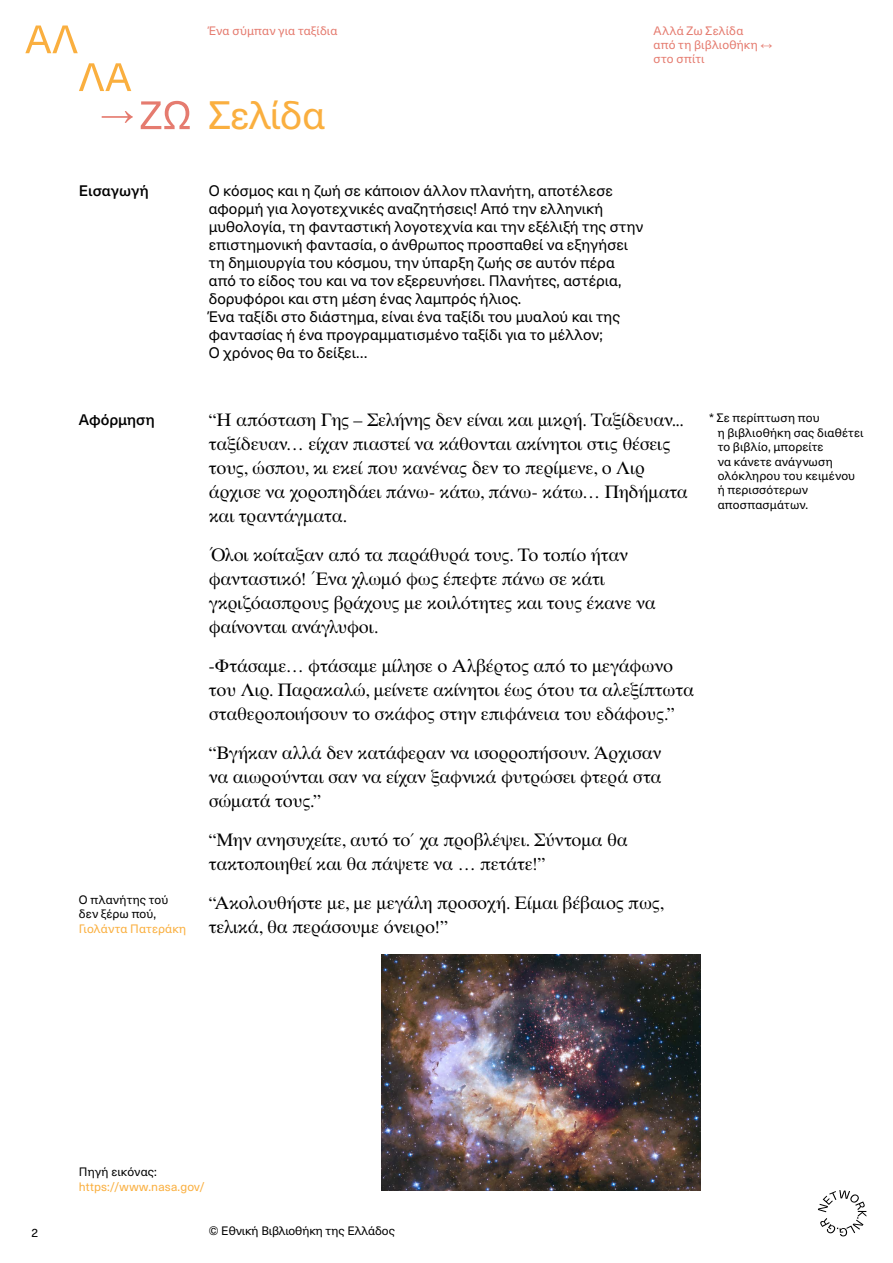
<style>
.page{position:relative;width:893px;height:1263px;background:#fff}
.page>*{position:absolute;margin:0;border:0;box-sizing:border-box;transform-origin:0 0}
.t1{font:39px "Neue Haas Unica W1 G";letter-spacing:-.015em;color:#faaf3f}
.t2{font:18px/24px "NLG Times New";letter-spacing:-.01em;color:#000}
.t3{font:15px/18px "Neue Haas Unica W1 G";letter-spacing:.005em;color:#000}
.t4{font:500 15px "Neue Haas Unica W1 G";letter-spacing:.005em;color:#000}
.t5{font:12px/14.4px "Neue Haas Unica W1 G";letter-spacing:.01em;color:#000}
.t6{font:12px/14.4px "Neue Haas Unica W1 G";letter-spacing:.015em;color:#e57b6f}
.t7{font:12px "Neue Haas Unica W1 G";letter-spacing:.015em;color:#faaf3f}
</style>
<div class="page">
<svg style="left:818px;top:1190px;width:48px;height:46px"></svg>
<svg style="left:25px;top:26px;width:53px;height:27px"></svg>
<svg style="left:79px;top:63px;width:52px;height:28px"></svg>
<svg style="left:102px;top:111px;width:31px;height:12px"></svg>
<svg style="left:141px;top:101px;width:49px;height:28px"></svg>
<img style="left:382px;top:954px;width:319px;height:237px">
<p class="t6" style="left:209px;top:23px;width:130px">Ένα σύμπαν για ταξίδια</p>
<h1 class="t1" style="left:209px;top:86px;width:118px">Σελίδα</h1>
<p class="t6" style="left:654px;top:23px;width:106px">Αλλά Ζω Σελίδα από τη βιβλιοθήκη στο σπίτι</p>
<p class="t4" style="left:79px;top:179px;width:71px">Εισαγωγή</p>
<p class="t4" style="left:79px;top:408px;width:78px">Αφόρμηση</p>
<p class="t5" style="left:79px;top:892px;width:91px">Ο πλανήτης τού δεν ξέρω πού,</p>
<p class="t7" style="left:79px;top:919px;width:109px">Γιολάντα Πατεράκη</p>
<p class="t3" style="left:209px;top:181px;width:436px">Ο κόσμος και η ζωή σε κάποιον άλλον πλανήτη, αποτέλεσε αφορμή για λογοτεχνικές αναζητήσεις! Από την ελληνική μυθολογία, τη φανταστική λογοτεχνία και την εξέλιξή της στην επιστημονική φαντασία, ο άνθρωπος προσπαθεί να εξηγήσει τη δημιουργία του κόσμου, την ύπαρξη ζωής σε αυτόν πέρα από το είδος του και να τον εξερευνήσει. Πλανήτες, αστέρια, δορυφόροι και στη μέση ένας λαμπρός ήλιος.<br>Ένα ταξίδι στο διάστημα, είναι ένα ταξίδι του μυαλού και της φαντασίας ή ένα προγραμματισμένο ταξίδι για το μέλλον;<br>Ο χρόνος θα το δείξει…</p>
<p class="t2" style="left:209px;top:406px;width:481px">“Η απόσταση Γης – Σελήνης δεν είναι και μικρή. Ταξίδευαν... ταξίδευαν… είχαν πιαστεί να κάθονται ακίνητοι στις θέσεις τους, ώσπου, κι εκεί που κανένας δεν το περίμενε, ο Λιρ άρχισε να χοροπηδάει πάνω- κάτω, πάνω- κάτω… Πηδήματα και τραντάγματα.</p>
<p class="t2" style="left:209px;top:541px;width:448px">Όλοι κοίταξαν από τα παράθυρά τους. Το τοπίο ήταν φανταστικό! Ένα χλωμό φως έπεφτε πάνω σε κάτι γκριζόασπρους βράχους με κοιλότητες και τους έκανε να φαίνονται ανάγλυφοι.</p>
<p class="t2" style="left:209px;top:652px;width:487px">-Φτάσαμε… φτάσαμε μίλησε ο Αλβέρτος από το μεγάφωνο του Λιρ. Παρακαλώ, μείνετε ακίνητοι έως ότου τα αλεξίπτωτα σταθεροποιήσουν το σκάφος στην επιφάνεια του εδάφους.”</p>
<p class="t2" style="left:209px;top:739px;width:454px;text-align:justify">“Βγήκαν αλλά δεν κατάφεραν να ισορροπήσουν. Άρχισαν να αιωρούνται σαν να είχαν ξαφνικά φυτρώσει φτερά στα σώματά τους.”</p>
<p class="t2" style="left:209px;top:826px;width:421px">“Μην ανησυχείτε, αυτό το΄ χα προβλέψει. Σύντομα θα τακτοποιηθεί και θα πάψετε να … πετάτε!”</p>
<p class="t2" style="left:209px;top:889px;width:456px">“Ακολουθήστε με, με μεγάλη προσοχή. Είμαι βέβαιος πως, τελικά, θα περάσουμε όνειρο!”</p>
<p class="t5" style="left:718px;top:410px;width:147px;text-indent:-9px">* Σε περίπτωση που<br>η βιβλιοθήκη σας διαθέτει το βιβλίο, μπορείτε<br>να κάνετε ανάγνωση ολόκληρου του κειμένου ή περισσότερων αποσπασμάτων.</p>
<p class="t5" style="left:79px;top:1164px;width:79px">Πηγή εικόνας:</p>
<p class="t7" style="left:79px;top:1178px;width:128px">https://www.nasa.gov/</p>
<p class="t5" style="left:31px;top:1225px;width:8px">2</p>
<p class="t5" style="left:209px;top:1222px;width:188px">© Εθνική Βιβλιοθήκη της Ελλάδος</p>
</div>
